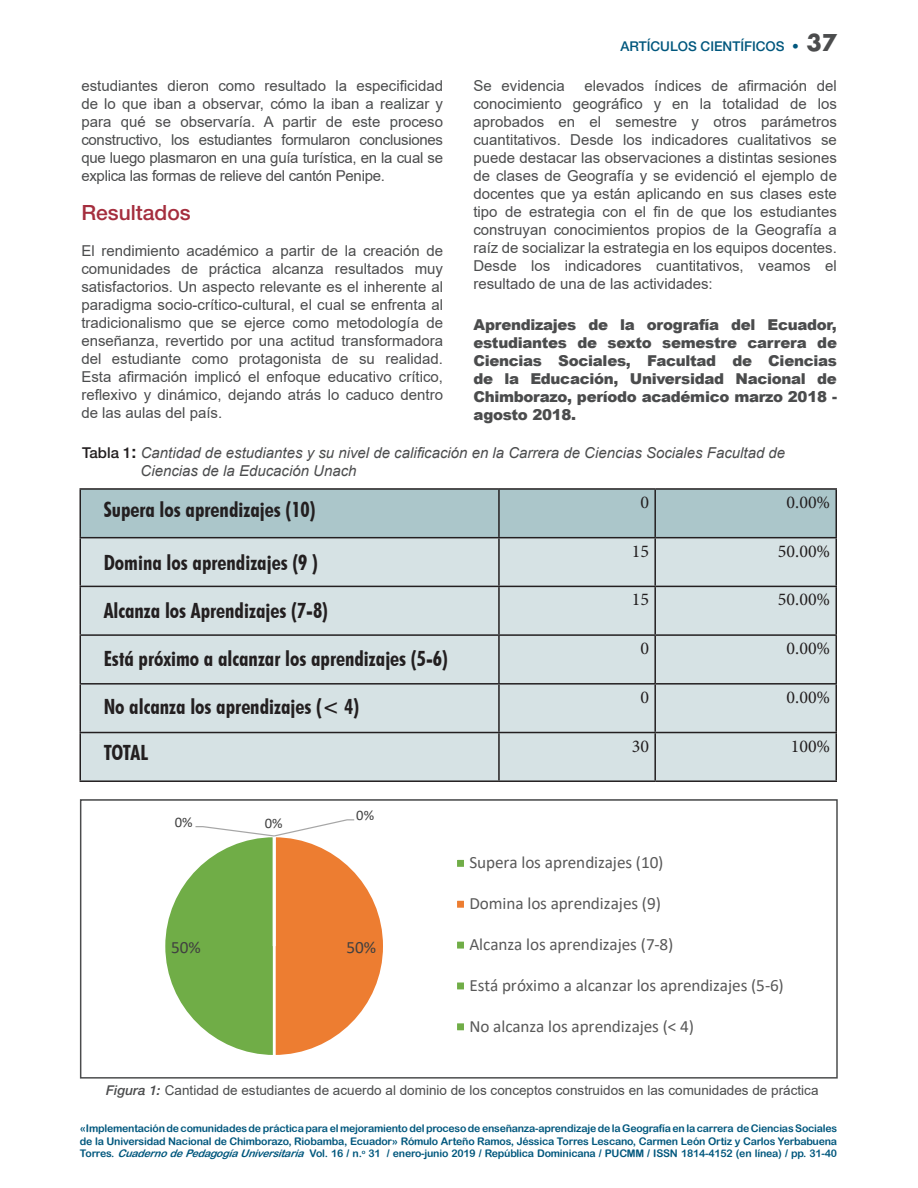
<style>
.page{position:relative;width:918px;height:1188px;background:#fff}
.page>*{position:absolute;margin:0;border:0;box-sizing:border-box;transform-origin:0 0}
.t1{font:700 condensed 21px "Futura BT";color:#231f20}
.t2{font:500 21px "Helvetica Neue";color:#a52e3e}
.t3{font:18px "Minion Pro";color:#231f20}
.t4{font:17.25px "Calibri";letter-spacing:-.005em;color:#595959}
.t5{font:17.25px "Calibri";color:#404040}
.t6{font:15px/18px "Arial";color:#4b4c4d;text-align:justify}
.t7{font:900 15px/18px "Arial";letter-spacing:-.02em;color:#4b4c4d;text-align:justify}
.t8{font:italic 15px "Arial";color:#4b4c4d}
.t9{font:14.7px "Calibri";color:#404040}
.t10{font:14.55px "Calibri";color:#404040}
.t11{font:13.5px "Arial";color:#4b4c4d}
.t12{font:500 13.5px "Helvetica Neue";color:#00577d}
.t13{font:10.5px/12.6px "Arial Rounded MT Bold";letter-spacing:-.02em;color:#00577d;text-align:justify}
.s1{font-family:"Futura Std";font-weight:700;font-size:22.5px;color:#4b4c4d}
.s2{font-family:"Helvetica Neue LT Std";font-weight:500;font-style:normal;color:#231f20}
.s3{font-family:"Helvetica Neue LT Std";font-weight:500;font-style:normal;font-size:18px;color:#231f20}
.s4{font-family:"Helvetica Neue LT Std";font-weight:500;font-style:italic}
.s5{font-style:italic}
</style>
<div class="page">
<svg style="left:165px;top:819px;width:299px;height:236px"></svg>
<div style="left:80px;top:799px;width:758px;height:280px;border:2px solid #4b4c4d"></div>
<div style="left:81px;top:490px;width:755px;height:47px;background:#abc6ca"></div>
<div style="left:81px;top:538px;width:755px;height:242px;background:#d6e2e4"></div>
<hr style="left:80px;top:488px;width:419px;height:2px;background:#231f20">
<hr style="left:80px;top:490px;width:1px;height:47px;background:#231f20">
<hr style="left:499px;top:488px;width:156px;height:2px;background:#231f20">
<hr style="left:498px;top:490px;width:2px;height:47px;background:#231f20">
<hr style="left:655px;top:488px;width:182px;height:2px;background:#231f20">
<hr style="left:654px;top:490px;width:2px;height:47px;background:#231f20">
<hr style="left:836px;top:490px;width:1px;height:47px;background:#231f20">
<hr style="left:80px;top:537px;width:419px;height:1px;background:#231f20">
<hr style="left:80px;top:538px;width:1px;height:48px;background:#231f20">
<hr style="left:499px;top:537px;width:156px;height:1px;background:#231f20">
<hr style="left:498px;top:538px;width:2px;height:48px;background:#231f20">
<hr style="left:655px;top:537px;width:182px;height:1px;background:#231f20">
<hr style="left:654px;top:538px;width:2px;height:48px;background:#231f20">
<hr style="left:836px;top:538px;width:1px;height:48px;background:#231f20">
<hr style="left:80px;top:586px;width:419px;height:1px;background:#231f20">
<hr style="left:80px;top:587px;width:1px;height:47px;background:#231f20">
<hr style="left:499px;top:586px;width:156px;height:1px;background:#231f20">
<hr style="left:498px;top:587px;width:2px;height:47px;background:#231f20">
<hr style="left:655px;top:586px;width:182px;height:1px;background:#231f20">
<hr style="left:654px;top:587px;width:2px;height:47px;background:#231f20">
<hr style="left:836px;top:587px;width:1px;height:47px;background:#231f20">
<hr style="left:80px;top:634px;width:419px;height:2px;background:#231f20">
<hr style="left:80px;top:636px;width:1px;height:47px;background:#231f20">
<hr style="left:499px;top:634px;width:156px;height:2px;background:#231f20">
<hr style="left:498px;top:636px;width:2px;height:47px;background:#231f20">
<hr style="left:655px;top:634px;width:182px;height:2px;background:#231f20">
<hr style="left:654px;top:636px;width:2px;height:47px;background:#231f20">
<hr style="left:836px;top:636px;width:1px;height:47px;background:#231f20">
<hr style="left:80px;top:683px;width:419px;height:2px;background:#231f20">
<hr style="left:80px;top:685px;width:1px;height:47px;background:#231f20">
<hr style="left:499px;top:683px;width:156px;height:2px;background:#231f20">
<hr style="left:498px;top:685px;width:2px;height:47px;background:#231f20">
<hr style="left:655px;top:683px;width:182px;height:2px;background:#231f20">
<hr style="left:654px;top:685px;width:2px;height:47px;background:#231f20">
<hr style="left:836px;top:685px;width:1px;height:47px;background:#231f20">
<hr style="left:80px;top:732px;width:419px;height:1px;background:#231f20">
<hr style="left:80px;top:733px;width:1px;height:47px;background:#231f20">
<hr style="left:499px;top:732px;width:156px;height:1px;background:#231f20">
<hr style="left:498px;top:733px;width:2px;height:47px;background:#231f20">
<hr style="left:655px;top:732px;width:182px;height:1px;background:#231f20">
<hr style="left:654px;top:733px;width:2px;height:47px;background:#231f20">
<hr style="left:836px;top:733px;width:1px;height:47px;background:#231f20">
<hr style="left:80px;top:780px;width:419px;height:2px;background:#231f20">
<hr style="left:499px;top:780px;width:156px;height:2px;background:#231f20">
<hr style="left:655px;top:780px;width:182px;height:2px;background:#231f20">
<p class="t6" style="left:81px;top:77px;width:363px">estudiantes dieron como resultado la especificidad de lo que iban a observar, cómo la iban a realizar y para qué se observaría. A partir de este proceso constructivo, los estudiantes formularon conclusiones que luego plasmaron en una guía turística, en la cual se explica las formas de relieve del cantón Penipe.</p>
<p class="t2" style="left:81px;top:200px;width:111px">Resultados</p>
<p class="t6" style="left:81px;top:242px;width:363px">El rendimiento académico a partir de la creación de comunidades de práctica alcanza resultados muy satisfactorios. Un aspecto relevante es el inherente al paradigma socio-crítico-cultural, el cual se enfrenta al tradicionalismo que se ejerce como metodología de enseñanza, revertido por una actitud transformadora del estudiante como protagonista de su realidad.<br>Esta afirmación implicó el enfoque educativo crítico, reflexivo y dinámico, dejando atrás lo caduco dentro de las aulas del país.</p>
<p class="t12" style="left:621px;top:38px;width:218px">ARTÍCULOS CIENTÍFICOS • <span class="s1">37</span></p>
<p class="t6" style="left:473px;top:77px;width:365px;text-indent:111px">elevados índices de afirmación del conocimiento geográfico y en la totalidad de los aprobados en el semestre y otros parámetros cuantitativos. Desde los indicadores cualitativos se puede destacar las observaciones a distintas sesiones de clases de Geografía y se evidenció el ejemplo de docentes que ya están aplicando en sus clases este tipo de estrategia con el fin de que los estudiantes construyan conocimientos propios de la Geografía a raíz de socializar la estrategia en los equipos docentes.<br>Desde los indicadores cuantitativos, veamos el resultado de una de las actividades:</p>
<p class="t7" style="left:473px;top:315px;width:365px">Aprendizajes de la orografía del Ecuador, estudiantes de sexto semestre carrera de Ciencias Sociales, Facultad de Ciencias de la Educación, Universidad Nacional de Chimborazo, período académico marzo 2018 - agosto 2018.</p>
<p class="t6" style="left:473px;top:77px;width:93px">Se evidencia</p>
<p class="t8" style="left:82px;top:443px;width:704px"><span class="s2">Tabla 1</span><span class="s3">:</span> Cantidad de estudiantes y su nivel de calificación en la Carrera de Ciencias Sociales Facultad de</p>
<p class="t8" style="left:141px;top:461px;width:217px">Ciencias de la Educación Unach</p>
<p class="t3" style="left:641px;top:490px;width:10px">0</p>
<p class="t3" style="left:787px;top:490px;width:45px">0.00%</p>
<p class="t3" style="left:632px;top:539px;width:19px">15</p>
<p class="t3" style="left:778px;top:539px;width:54px">50.00%</p>
<p class="t3" style="left:632px;top:588px;width:19px">15</p>
<p class="t3" style="left:778px;top:588px;width:54px">50.00%</p>
<p class="t3" style="left:641px;top:636px;width:10px">0</p>
<p class="t3" style="left:787px;top:636px;width:45px">0.00%</p>
<p class="t3" style="left:641px;top:685px;width:10px">0</p>
<p class="t3" style="left:787px;top:685px;width:45px">0.00%</p>
<p class="t3" style="left:632px;top:734px;width:19px">30</p>
<p class="t3" style="left:791px;top:734px;width:41px">100%</p>
<p class="t1" style="left:104px;top:497px;width:213px">Supera los aprendizajes (10)</p>
<p class="t1" style="left:104px;top:549px;width:216px">Domina los aprendizajes (9 )</p>
<p class="t1" style="left:104px;top:597px;width:226px">Alcanza los Aprendizajes (7-8)</p>
<p class="t1" style="left:104px;top:645px;width:346px">Está próximo a alcanzar los aprendizajes (5-6)</p>
<p class="t1" style="left:104px;top:693px;width:257px">No alcanza los aprendizajes (&lt; 4)</p>
<p class="t1" style="left:104px;top:740px;width:46px">TOTAL</p>
<p class="t9" style="left:175px;top:812px;width:19px">0%</p>
<p class="t10" style="left:265px;top:814px;width:19px">0%</p>
<p class="t10" style="left:356px;top:805px;width:19px">0%</p>
<p class="t5" style="left:171px;top:935px;width:31px">50%</p>
<p class="t5" style="left:346px;top:935px;width:31px">50%</p>
<p class="t4" style="left:469px;top:851px;width:196px">Supera los aprendizajes (10)</p>
<p class="t4" style="left:469px;top:892px;width:193px">Domina los aprendizajes (9)</p>
<p class="t4" style="left:469px;top:932px;width:206px">Alcanza los aprendizajes (7-8)</p>
<p class="t4" style="left:469px;top:973px;width:316px">Está próximo a alcanzar los aprendizajes (5-6)</p>
<p class="t4" style="left:469px;top:1014px;width:226px">No alcanza los aprendizajes (&lt; 4)</p>
<p class="t11" style="left:106px;top:1081px;width:714px"><span class="s4">Figura 1:</span> Cantidad de estudiantes de acuerdo al dominio de los conceptos construidos en las comunidades de práctica</p>
<p class="t13" style="left:80px;top:1122px;width:759px">«Implementación de comunidades de práctica para el mejoramiento del proceso de enseñanza-aprendizaje de la Geografía en la carrera de Ciencias Sociales de la Universidad Nacional de Chimborazo, Riobamba, Ecuador» Rómulo Arteño Ramos, Jéssica Torres Lescano, Carmen León Ortiz y Carlos Yerbabuena Torres. <span class="s5">CuadernodePedagogíaUniversitaria</span> Vol. 16 / n.<sup>o</sup> 31 / enero-junio 2019 / República Dominicana / PUCMM / ISSN 1814-4152 (en línea) / pp. 31-40</p>
</div>
